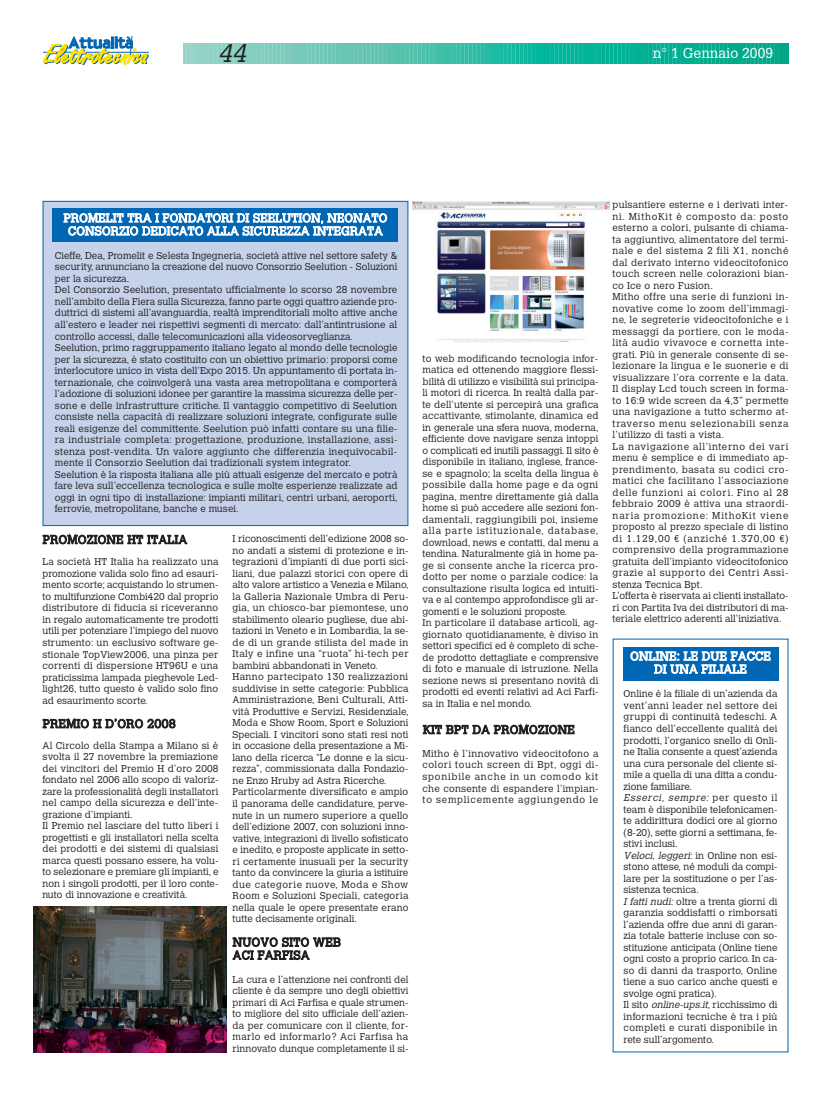
<style>
.page{position:relative;width:831px;height:1095px;background:#fff}
.page>*{position:absolute;margin:0;border:0;box-sizing:border-box;transform-origin:0 0}
.t1{font:italic 25px "Glypha";color:#231f20}
.t2{font:14px "Glypha";color:#fff}
.t3{font:300 12px/13px "Calvert";letter-spacing:.015em;color:#fff;text-align:center}
.t4{font:300 12px/13px "Calvert";letter-spacing:.025em;color:#231f20}
.t5{font:300 9.8px/11.5px "Calvert";letter-spacing:.005em;color:#231f20}
.t6{font:300 9.8px/11.5px "Calvert";letter-spacing:.025em;color:#231f20}
.s1{font-family:"Euro Classic";font-weight:400;font-size:10px}
.s2{font-style:italic}
</style>
<div class="page">
<svg style="left:43px;top:36px;width:105px;height:30px"></svg>
<svg style="left:184px;top:43px;width:604px;height:20px;background:#3bbda7"></svg>
<div style="left:43px;top:201px;width:365px;height:324px;background:#c6d2ea"></div>
<div style="left:43px;top:201px;width:365px;height:325px;border:1px solid #0166b3"></div>
<div style="left:52px;top:209px;width:346px;height:33px;background:#0166b3"></div>
<div style="left:622px;top:646px;width:156px;height:34px;background:#0166b3"></div>
<img style="left:412px;top:202px;width:197px;height:141px">
<img style="left:34px;top:906px;width:192px;height:146px">
<h1 class="t1" style="left:218px;top:39px;width:33px">44</h1>
<h2 class="t2" style="left:653px;top:45px;width:122px">n° 1 Gennaio 2009</h2>
<p class="t3" style="left:64px;top:212px;width:325px">PROMELIT TRA I FONDATORI DI SEELUTION, NEONATO<br>CONSORZIO DEDICATO ALLA SICUREZZA INTEGRATA</p>
<p class="t5" style="left:55px;top:250px;width:344px">Cieffe, Dea, Promelit e Selesta Ingegneria, società attive nel settore safety &amp; security, annunciano la creazione del nuovo Consorzio Seelution - Soluzioni per la sicurezza.<br>Del Consorzio Seelution, presentato ufficialmente lo scorso 28 novembre nell’ambito della Fiera sulla Sicurezza, fanno parte oggi quattro aziende pro&shy;duttrici di sistemi all’avanguardia, realtà imprenditoriali molto attive anche all’estero e leader nei rispettivi segmenti di mercato: dall’antintrusione al controllo accessi, dalle telecomunicazioni alla videosorveglianza.<br>Seelution, primo raggruppamento italiano legato al mondo delle tecnologie per la sicurezza, è stato costituito con un obiettivo primario: proporsi come interlocutore unico in vista dell’Expo 2015. Un appuntamento di portata in&shy;ternazionale, che coinvolgerà una vasta area metropolitana e comporterà l’adozione di soluzioni idonee per garantire la massima sicurezza delle per&shy;sone e delle infrastrutture critiche. Il vantaggio competitivo di Seelution consiste nella capacità di realizzare soluzioni integrate, configurate sulle reali esigenze del committente. Seelution può infatti contare su una filie&shy;ra industriale completa: progettazione, produzione, installazione, assi&shy;stenza post-vendita. Un valore aggiunto che differenzia inequivocabil&shy;mente il Consorzio Seelution dai tradizionali system integrator.<br>Seelution è la risposta italiana alle più attuali esigenze del mercato e potrà fare leva sull’eccellenza tecnologica e sulle molte esperienze realizzate ad oggi in ogni tipo di installazione: impianti militari, centri urbani, aeroporti, ferrovie, metropolitane, banche e musei.</p>
<p class="t4" style="left:43px;top:533px;width:146px">PROMOZIONE HT ITALIA</p>
<p class="t5" style="left:43px;top:556px;width:177px;text-align:justify">La società HT Italia ha realizzato una promozione valida solo fino ad esauri&shy;mento scorte; acquistando lo strumen&shy;to multifunzione Combi420 dal proprio distributore di fiducia si riceveranno in regalo automaticamente tre prodotti utili per potenziare l’impiego del nuovo strumento: un esclusivo software ge&shy;stionale TopView2006, una pinza per correnti di dispersione HT96U e una praticissima lampada pieghevole Led&shy;light26, tutto questo è valido solo fino ad esaurimento scorte.</p>
<p class="t4" style="left:43px;top:717px;width:134px">PREMIO H D’ORO 2008</p>
<p class="t5" style="left:43px;top:739px;width:177px">Al Circolo della Stampa a Milano si è svolta il 27 novembre la premiazione dei vincitori del Premio H d’oro 2008 fondato nel 2006 allo scopo di valoriz&shy;zare la professionalità degli installatori nel campo della sicurezza e dell’inte&shy;grazione d’impianti.<br>Il Premio nel lasciare del tutto liberi i progettisti e gli installatori nella scelta dei prodotti e dei sistemi di qualsiasi marca questi possano essere, ha volu&shy;to selezionare e premiare gli impianti, e non i singoli prodotti, per il loro conte&shy;nuto di innovazione e creatività.</p>
<p class="t5" style="left:232px;top:533px;width:177px">I riconoscimenti dell’edizione 2008 so&shy;no andati a sistemi di protezione e in&shy;tegrazioni d’impianti di due porti sici&shy;liani, due palazzi storici con opere di alto valore artistico a Venezia e Milano, la Galleria Nazionale Umbra di Peru&shy;gia, un chiosco-bar piemontese, uno stabilimento oleario pugliese, due abi&shy;tazioni in Veneto e in Lombardia, la se&shy;de di un grande stilista del made in Italy e infine una “ruota” hi-tech per bambini abbandonati in Veneto.<br>Hanno partecipato 130 realizzazioni suddivise in sette categorie: Pubblica Amministrazione, Beni Culturali, Atti&shy;vità Produttive e Servizi, Residenziale, Moda e Show Room, Sport e Soluzioni Speciali. I vincitori sono stati resi noti in occasione della presentazione a Mi&shy;lano della ricerca “Le donne e la sicu&shy;rezza”, commissionata dalla Fondazio&shy;ne Enzo Hruby ad Astra Ricerche.<br>Particolarmente diversificato e ampio il panorama delle candidature, perve&shy;nute in un numero superiore a quello dell’edizione 2007, con soluzioni inno&shy;vative, integrazioni di livello sofisticato e inedito, e proposte applicate in setto&shy;ri certamente inusuali per la security tanto da convincere la giuria a istituire due categorie nuove, Moda e Show Room e Soluzioni Speciali, categoria nella quale le opere presentate erano tutte decisamente originali.</p>
<p class="t4" style="left:233px;top:936px;width:110px">NUOVO SITO WEB<br>ACI FARFISA</p>
<p class="t5" style="left:232px;top:973px;width:177px;text-align:justify">La cura e l’attenzione nei confronti del cliente è da sempre uno degli obiettivi primari di Aci Farfisa e quale strumen&shy;to migliore del sito ufficiale dell’azien&shy;da per comunicare con il cliente, for&shy;marlo ed informarlo? Aci Farfisa ha rinnovato dunque completamente il si-</p>
<p class="t5" style="left:422px;top:353px;width:177px">to web modificando tecnologia infor&shy;matica ed ottenendo maggiore flessi&shy;bilità di utilizzo e visibilità sui principa&shy;li motori di ricerca. In realtà dalla par&shy;te dell’utente si percepirà una grafica accattivante, stimolante, dinamica ed in generale una sfera nuova, moderna, efficiente dove navigare senza intoppi o complicati ed inutili passaggi. Il sito è disponibile in italiano, inglese, france&shy;se e spagnolo; la scelta della lingua è possibile dalla home page e da ogni pagina, mentre direttamente già dalla home si può accedere alle sezioni fon&shy;damentali, raggiungibili poi, insieme alla parte istituzionale, database, download, news e contatti, dal menu a tendina. Naturalmente già in home pa&shy;ge si consente anche la ricerca pro&shy;dotto per nome o parziale codice: la consultazione risulta logica ed intuiti&shy;va e al contempo approfondisce gli ar&shy;gomenti e le soluzioni proposte.<br>In particolare il database articoli, ag&shy;giornato quotidianamente, è diviso in settori specifici ed è completo di sche&shy;de prodotto dettagliate e comprensive di foto e manuale di istruzione. Nella sezione news si presentano novità di prodotti ed eventi relativi ad Aci Farfi&shy;sa in Italia e nel mondo.</p>
<p class="t4" style="left:423px;top:723px;width:153px">KIT BPT DA PROMOZIONE</p>
<p class="t5" style="left:422px;top:748px;width:177px;text-align:justify">Mitho è l’innovativo videocitofono a colori touch screen di Bpt, oggi di&shy;sponibile anche in un comodo kit che consente di espandere l’impian&shy;to semplicemente aggiungendo le</p>
<p class="t6" style="left:612px;top:199px;width:177px">pulsantiere esterne e i derivati inter&shy;ni. MithoKit è composto da: posto esterno a colori, pulsante di chiama&shy;ta aggiuntivo, alimentatore del termi&shy;nale e del sistema 2 fili X1, nonché dal derivato interno videocitofonico touch screen nelle colorazioni bian&shy;co Ice o nero Fusion.<br>Mitho offre una serie di funzioni in&shy;novative come lo zoom dell’immagi&shy;ne, le segreterie videocitofoniche e i messaggi da portiere, con le moda&shy;lità audio vivavoce e cornetta inte&shy;grati. Più in generale consente di se&shy;lezionare la lingua e le suonerie e di visualizzare l’ora corrente e la data.<br>Il display Lcd touch screen in forma&shy;to 16:9 wide screen da 4,3’’ permette una navigazione a tutto schermo at&shy;traverso menu selezionabili senza l’utilizzo di tasti a vista.<br>La navigazione all’interno dei vari menu è semplice e di immediato ap&shy;prendimento, basata su codici cro&shy;matici che facilitano l’associazione delle funzioni ai colori. Fino al 28 febbraio 2009 è attiva una straordi&shy;naria promozione: MithoKit viene proposto al prezzo speciale di listino di 1.129,00 <span class="s1">e</span> (anziché 1.370,00 <span class="s1">e</span>) comprensivo della programmazione gratuita dell’impianto videocitofonico grazie al supporto dei Centri Assi&shy;stenza Tecnica Bpt.<br>L’offerta è riservata ai clienti installato&shy;ri con Partita Iva dei distributori di ma&shy;teriale elettrico aderenti all’iniziativa.</p>
<p class="t3" style="left:630px;top:650px;width:142px">ONLINE: LE DUE FACCE<br>DI UNA FILIALE</p>
<p class="t5" style="left:623px;top:688px;width:155px">Online è la filiale di un’azienda da vent’anni leader nel settore dei gruppi di continuità tedeschi. A fianco dell’eccellente qualità dei prodotti, l’organico snello di Onli&shy;ne Italia consente a quest’azienda una cura personale del cliente si&shy;mile a quella di una ditta a condu&shy;zione familiare.<br><span class="s2">Esserci, sempre:</span> p e r q u e s t o i l team è disponibile telefonicamen&shy;te addirittura dodici ore al giorno (8-20), sette giorni a settimana, fe&shy;stivi inclusi.<br><span class="s2">Veloci, leggeri</span>: in Online non esi&shy;stono attese, né moduli da compi&shy;lare per la sostituzione o per l’as&shy;sistenza tecnica.<br><span class="s2">I fatti nudi:</span> oltre a trenta giorni di garanzia soddisfatti o rimborsati l’azienda offre due anni di garan&shy;zia totale batterie incluse con so&shy;stituzione anticipata (Online tiene ogni costo a proprio carico. In ca&shy;so di danni da trasporto, Online tiene a suo carico anche questi e svolge ogni pratica).<br>Il sito <span class="s2">online-ups.it</span>, ricchissimo di informazioni tecniche è tra i più completi e curati disponibile in rete sull’argomento.</p>
</div>
